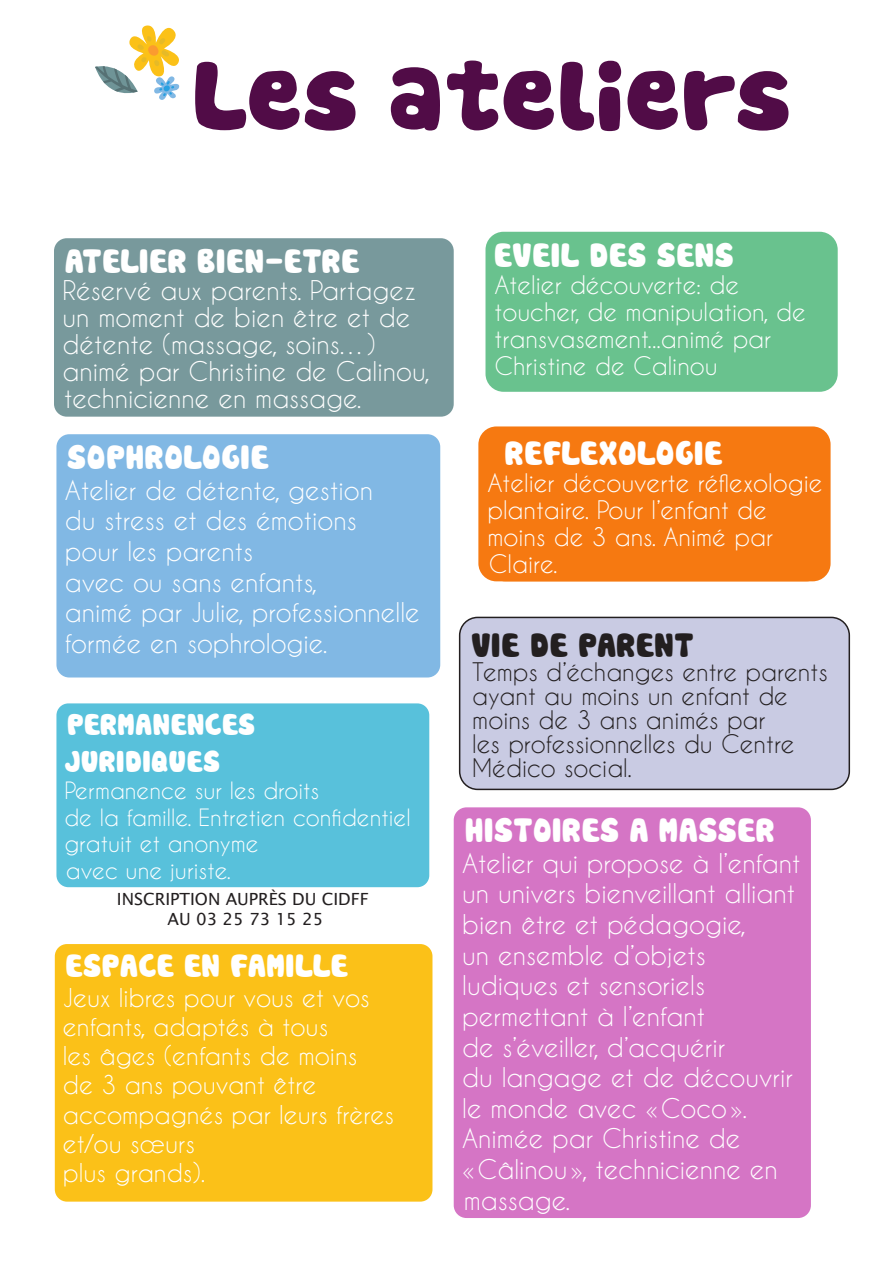
<style>
.page{position:relative;width:893px;height:1263px;background:#fff}
.page>*{position:absolute;margin:0;border:0;box-sizing:border-box;transform-origin:0 0}
.t1{font:96px "Cookies";color:#510c47}
.t2{font:33px "Cookies";color:#fff}
.t3{font:33px "Cookies";color:#231f20}
.t4{font:31.5px "Cookies";color:#fff}
.t5{font:29.4px/36.9px "Cookies";color:#fff}
.t6{font:25.5px/30.6px "Caviar Dreams";color:#fff}
.t7{font:24.3px/29.2px "Caviar Dreams";color:#fff}
.t8{font:24px/27px "Caviar Dreams";color:#fff}
.t9{font:24px/24px "Caviar Dreams";color:#231f20}
.t10{font:22.35px/26.8px "Caviar Dreams";color:#fff}
.t11{font:16.8px "Lucida Sans";color:#231f20}
</style>
<div class="page">
<div style="left:54px;top:238px;width:400px;height:179px;background:#78999c;border-radius:13px"></div>
<div style="left:56px;top:434px;width:384px;height:243px;background:#81b8e4;border-radius:13px"></div>
<div style="left:55px;top:944px;width:377px;height:257px;background:#fbc118;border-radius:12px"></div>
<div style="left:478px;top:426px;width:353px;height:155px;background:#f67911;border-radius:18px"></div>
<div style="left:460px;top:617px;width:389px;height:172px;background:#c9cbe3;border-radius:18px"></div>
<div style="left:459px;top:617px;width:391px;height:173px;border:2px solid #231f20;border-radius:18px"></div>
<div style="left:454px;top:807px;width:357px;height:411px;background:#d575c5;border-radius:13px"></div>
<div style="left:56px;top:703px;width:373px;height:184px;background:#58c1db;border-radius:12px"></div>
<svg style="left:95px;top:25px;width:85px;height:75px"></svg>
<div style="left:485px;top:232px;width:353px;height:160px;background:#69c28e;border-radius:18px"></div>
<p class="t1" style="left:195px;top:54px;width:600px">Les ateliers</p>
<p class="t2" style="left:66px;top:247px;width:297px">ATELIER BIEN-ETRE</p>
<p class="t6" style="left:63px;top:276px;width:369px;line-height:27px">Réservé aux parents. Partagez un moment de bien être et de détente (massage, soins…) animé par Christine de Calinou, technicienne en massage.</p>
<p class="t2" style="left:68px;top:443px;width:203px">SOPHROLOGIE</p>
<p class="t6" style="left:65px;top:474px;width:356px">Atelier de détente, gestion<br>du stress et des émotions<br>pour les parents<br>avec ou sans enfants,<br>animé par Julie, professionnelle formée en sophrologie.</p>
<p class="t5" style="left:64px;top:706px;width:193px">PERMANENCES<br>JURIDIQUES</p>
<p class="t10" style="left:64px;top:776px;width:348px">Permanence sur les droits<br>de la famille. Entretien confidentiel gratuit et anonyme<br>avec une juriste.</p>
<p class="t11" style="left:117px;top:889px;width:253px">INSCRIPTION AUPRÈS DU CIDFF</p>
<p class="t11" style="left:168px;top:910px;width:157px">AU 03 25 73 15 25</p>
<p class="t4" style="left:66px;top:952px;width:284px">ESPACE EN FAMILLE</p>
<p class="t7" style="left:63px;top:982px;width:333px">Jeux libres pour vous et vos enfants, adaptés à tous<br>les âges (enfants de moins<br>de 3 ans pouvant être accompagnés par leurs frères et/ou sœurs<br>plus grands).</p>
<p class="t2" style="left:494px;top:240px;width:242px">EVEIL DES SENS</p>
<p class="t8" style="left:494px;top:270px;width:313px">Atelier découverte: de toucher, de manipulation, de transvasement...animé par<br>Christine de Calinou</p>
<p class="t2" style="left:505px;top:438px;width:220px">REFLEXOLOGIE</p>
<p class="t8" style="left:487px;top:469px;width:337px">Atelier découverte réflexologie plantaire. Pour l’enfant de moins de 3 ans. Animé par<br>Claire.</p>
<p class="t3" style="left:472px;top:631px;width:224px">VIE DE PARENT</p>
<p class="t9" style="left:472px;top:660px;width:357px">Temps d’échanges entre parents ayant au moins un enfant de moins de 3 ans animés par<br>les professionnelles du Centre<br>Médico social.</p>
<p class="t2" style="left:465px;top:816px;width:312px">HISTOIRES A MASSER</p>
<p class="t6" style="left:462px;top:847px;width:340px">Atelier qui propose à l’enfant un univers bienveillant alliant bien être et pédagogie,<br>un ensemble d’objets ludiques et sensoriels permettant à l’enfant<br>de s’éveiller, d’acquérir<br>du langage et de découvrir le monde avec «Coco».</p>
<p class="t6" style="left:462px;top:1123px;width:317px">Animée par Christine de «Câlinou», technicienne en massage.</p>
</div>
